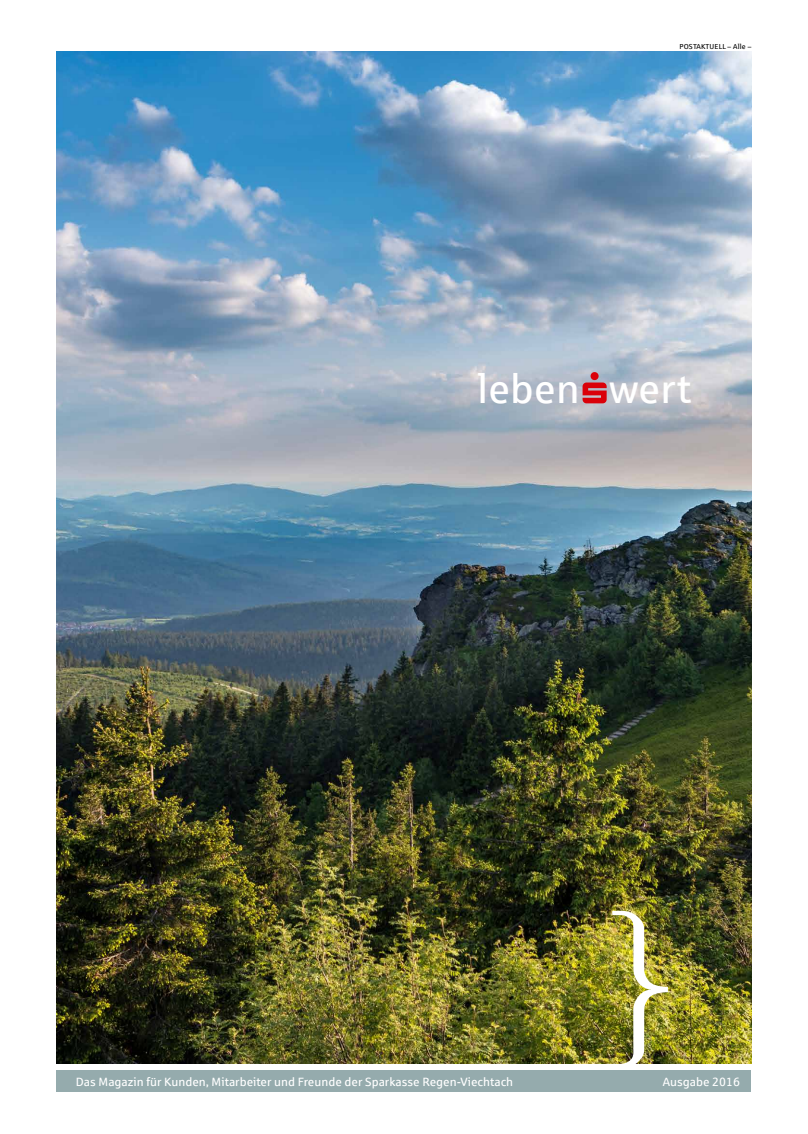
<style>
.page{position:relative;width:808px;height:1134px;background:#fff}
.page>*{position:absolute;margin:0;border:0;box-sizing:border-box;transform-origin:0 0}
.t1{font:177px "Clubland";color:#fff}
.t2{font:40.9px "Sparkasse Rg";color:#fff}
.t3{font:12px "Sparkasse Rg";color:#fff}
.t4{font:7.2px "Sparkasse Rg";letter-spacing:.02em;color:#000}
</style>
<div class="page">
<img style="left:57px;top:51px;width:694px;height:1012px">
<svg style="left:582px;top:372px;width:25px;height:31px"></svg>
<div style="left:57px;top:1070px;width:694px;height:21px;background:#95abad"></div>
<p class="t4" style="left:679px;top:42px;width:73px">POSTAKTUELL – Alle –</p>
<h2 class="t2" style="left:477px;top:364px;width:216px">leben wert</h2>
<p class="t3" style="left:76px;top:1074px;width:439px">Das Magazin für Kunden, Mitarbeiter und Freunde der Sparkasse Regen-Viechtach</p>
<h1 class="t1" style="left:601px;top:899px;width:89px">}</h1>
<p class="t3" style="left:663px;top:1074px;width:79px">Ausgabe 2016</p>
</div>
